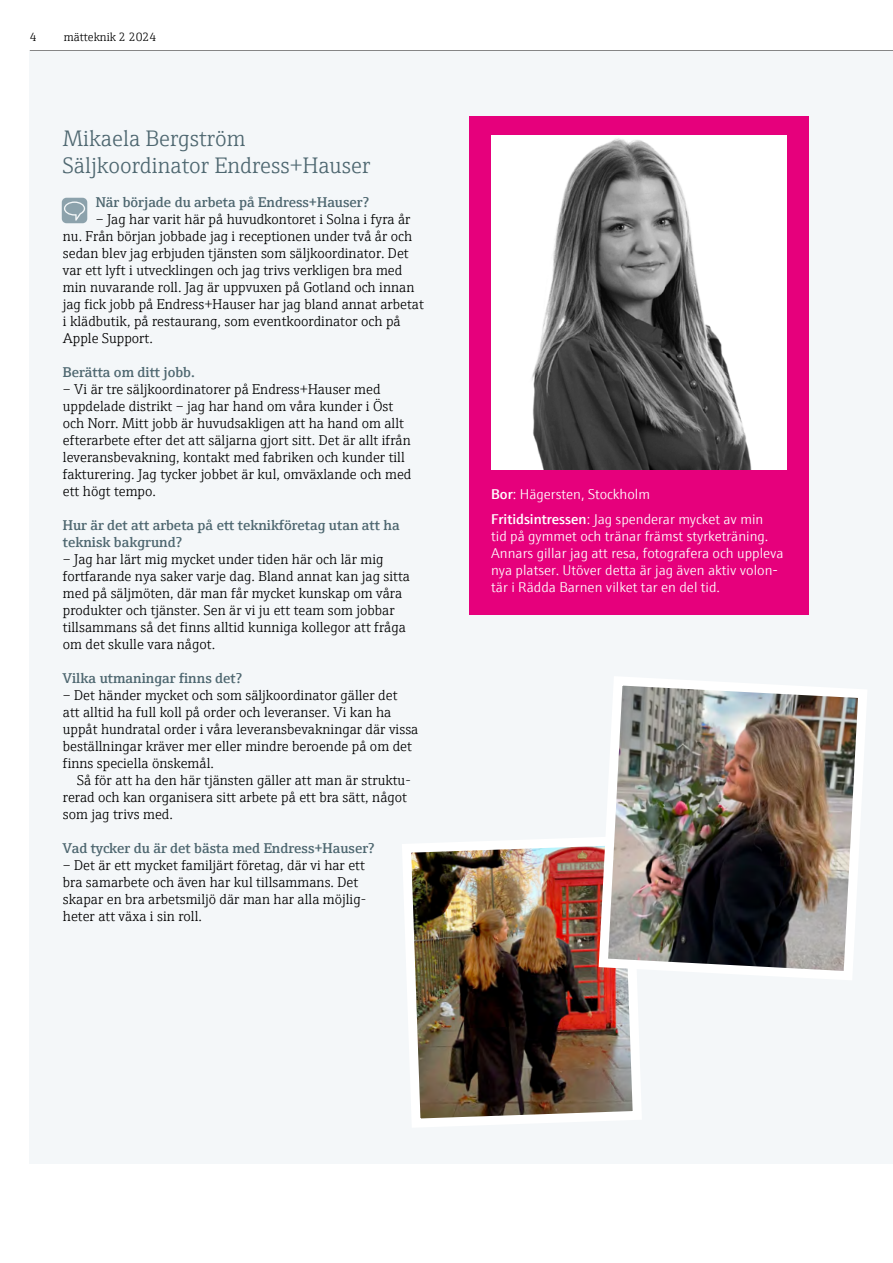
<style>
.page{position:relative;width:893px;height:1263px;background:#fff}
.page>*{position:absolute;margin:0;border:0;box-sizing:border-box;transform-origin:0 0}
.t1{font:300 22.5px/27px "E+H Serif";color:#4e6770}
.t2{font:300 14.25px/17px "E+H Serif";color:#000}
.t3{font:300 14.25px/17px "E+H Sans";color:#fff}
.t4{font:600 14.25px/17px "E+H Serif";color:#4e6770}
.t5{font:300 12px "E+H Serif";color:#000}
.s1{font-weight:600}
</style>
<div class="page">
<div style="left:30px;top:51px;width:863px;height:1113px;background:#f4f7f9"></div>
<div style="left:470px;top:116px;width:339px;height:498px;background:#e6007c"></div>
<img style="left:491px;top:135px;width:296px;height:335px">
<svg style="left:62px;top:198px;width:25px;height:25px"></svg>
<img style="left:402px;top:838px;width:239px;height:289px">
<img style="left:594px;top:677px;width:273px;height:308px">
<p class="t5" style="left:30px;top:29px;width:8px">4</p>
<p class="t5" style="left:64px;top:29px;width:94px">mätteknik 2 2024</p>
<h1 class="t1" style="left:63px;top:123px;width:309px">Mikaela Bergström<br>Säljkoordinator Endress+Hauser</h1>
<p class="t4" style="left:96px;top:192px;width:275px">När började du arbeta på Endress+Hauser?</p>
<p class="t2" style="left:63px;top:209px;width:363px;text-indent:33px">‒ Jag har varit här på huvudkontoret i Solna i fyra år nu. Från början jobbade jag i receptionen under två år och sedan blev jag erbjuden tjänsten som säljkoordinator. Det var ett lyft i utvecklingen och jag trivs verkligen bra med min nuvarande roll. Jag är uppvuxen på Gotland och innan jag fick jobb på Endress+Hauser har jag bland annat arbetat i klädbutik, på restaurang, som eventkoordinator och på Apple Support.</p>
<p class="t4" style="left:63px;top:362px;width:134px">Berätta om ditt jobb.</p>
<p class="t2" style="left:63px;top:380px;width:350px">‒ Vi är tre säljkoordinatorer på Endress+Hauser med uppdelade distrikt – jag har hand om våra kunder i Öst och Norr. Mitt jobb är huvudsakligen att ha hand om allt efterarbete efter det att säljarna gjort sitt. Det är allt ifrån leveransbevakning, kontakt med fabriken och kunder till fakturering. Jag tycker jobbet är kul, omväxlande och med ett högt tempo.</p>
<p class="t4" style="left:63px;top:515px;width:338px">Hur är det att arbeta på ett teknikföretag utan att ha teknisk bakgrund?</p>
<p class="t2" style="left:63px;top:550px;width:349px">‒ Jag har lärt mig mycket under tiden här och lär mig fortfarande nya saker varje dag. Bland annat kan jag sitta med på säljmöten, där man får mycket kunskap om våra produkter och tjänster. Sen är vi ju ett team som jobbar tillsammans så det finns alltid kunniga kollegor att fråga om det skulle vara något.</p>
<p class="t4" style="left:63px;top:669px;width:181px">Vilka utmaningar finns det?</p>
<p class="t2" style="left:63px;top:686px;width:357px">‒ Det händer mycket och som säljkoordinator gäller det<br>att alltid ha full koll på order och leveranser. Vi kan ha uppåt hundratal order i våra leveransbevakningar där vissa beställningar kräver mer eller mindre beroende på om det finns speciella önskemål.</p>
<p class="t2" style="left:63px;top:771px;width:348px;text-indent:14px">Så för att ha den här tjänsten gäller att man är struktu&shy;rerad och kan organisera sitt arbete på ett bra sätt, något som jag trivs med.</p>
<p class="t4" style="left:63px;top:839px;width:313px">Vad tycker du är det bästa med Endress+Hauser?</p>
<p class="t2" style="left:63px;top:856px;width:304px">‒ Det är ett mycket familjärt företag, där vi har ett bra samarbete och även har kul tillsammans. Det skapar en bra arbetsmiljö där man har alla möjlig&shy;heter att växa i sin roll.</p>
<p class="t3" style="left:491px;top:480px;width:274px;line-height:25.5px"><span class="s1">Bor</span>: Hägersten, Stockholm<br><span class="s1">Fritidsintressen</span>: Jag spenderar mycket av min</p>
<p class="t3" style="left:491px;top:527px;width:294px">tid på gymmet och tränar främst styrketräning.<br>Annars gillar jag att resa, fotografera och uppleva nya platser. Utöver detta är jag även aktiv volon&shy;tär i Rädda Barnen vilket tar en del tid.</p>
</div>
